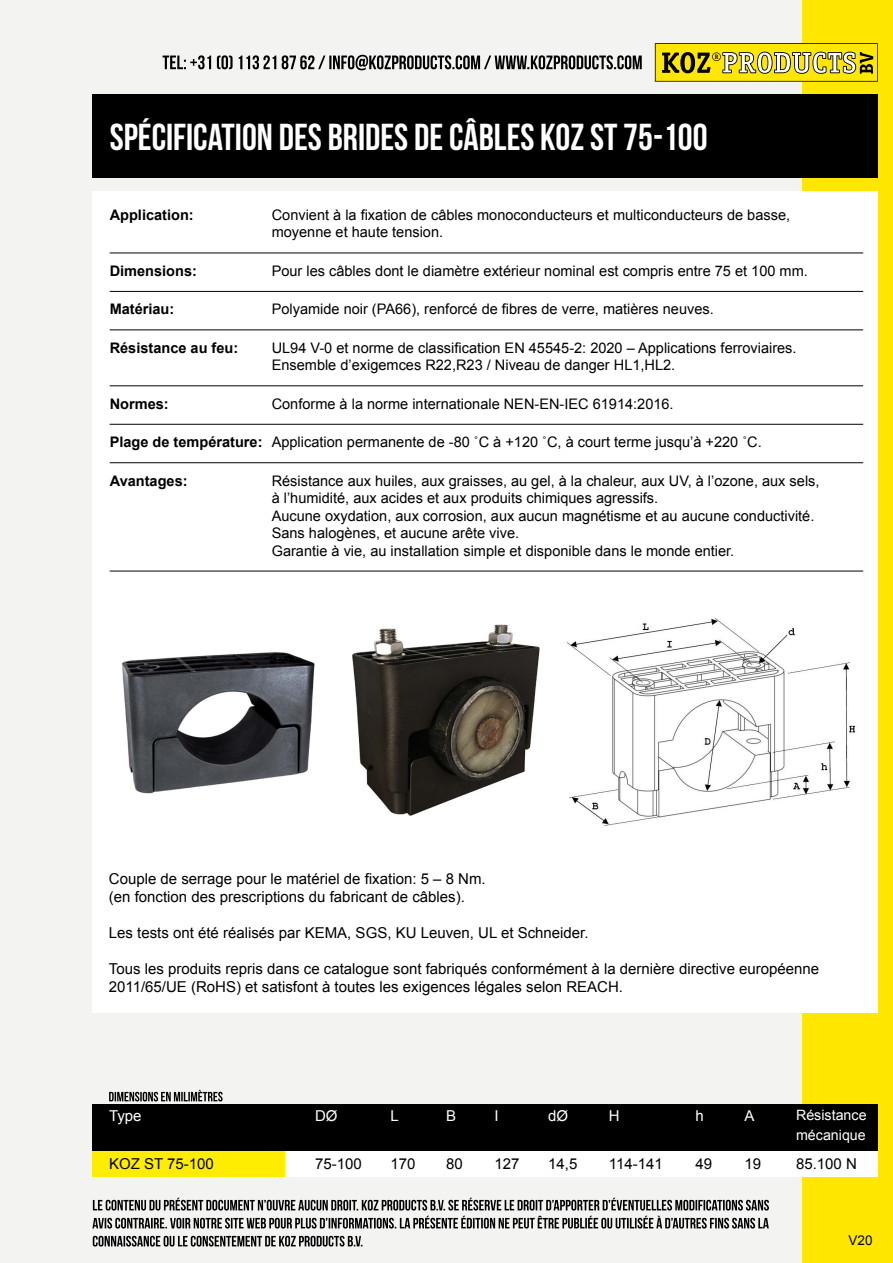
<style>
.page{position:relative;width:893px;height:1263px;background:#f3f3f2}
.page>*{position:absolute;margin:0;border:0;box-sizing:border-box;transform-origin:0 0}
.t1{font:37.5px "Bebas Neue";color:#fff}
.t2{font:15px/18px "Arial";color:#000}
.t3{font:15px "Arial";color:#fff}
.t4{font:14.55px/17.4px "Arial";color:#000}
.t5{font:700 14.55px "Arial";color:#000}
.t6{font:14.25px/19.5px "Arial";color:#fff}
.t7{font:13.5px "Arial";color:#000}
.s1{font-weight:700}
</style>
<div class="page">
<div style="left:802px;top:0;width:91px;height:1263px;background:#ffe702"></div>
<div style="left:92px;top:191px;width:786px;height:822px;background:#fff"></div>
<svg style="left:655px;top:43px;width:223px;height:39px"></svg>
<div style="left:92px;top:95px;width:786px;height:83px;background:#000"></div>
<svg style="left:163px;top:55px;width:479px;height:15px"></svg>
<hr style="left:110px;top:253px;width:753px;height:1px;background:#000">
<hr style="left:110px;top:291px;width:753px;height:1px;background:#000">
<hr style="left:110px;top:330px;width:753px;height:1px;background:#000">
<hr style="left:110px;top:386px;width:753px;height:1px;background:#000">
<hr style="left:110px;top:424px;width:753px;height:1px;background:#000">
<hr style="left:110px;top:462px;width:753px;height:1px;background:#000">
<hr style="left:110px;top:571px;width:753px;height:1px;background:#000">
<img style="left:122px;top:652px;width:193px;height:142px">
<img style="left:352px;top:624px;width:188px;height:192px">
<div style="left:92px;top:1105px;width:786px;height:46px;background:#000"></div>
<svg style="left:109px;top:1090px;width:114px;height:11px"></svg>
<img style="left:566px;top:618px;width:290px;height:208px">
<div style="left:92px;top:1151px;width:194px;height:25px;background:#ffed00"></div>
<div style="left:286px;top:1151px;width:592px;height:25px;background:#fff"></div>
<svg style="left:93px;top:1236px;width:269px;height:10px"></svg>
<svg style="left:92px;top:1216px;width:677px;height:12px"></svg>
<svg style="left:93px;top:1198px;width:676px;height:12px"></svg>
<h1 class="t1" style="left:110px;top:117px;width:599px">SPÉCIFICATION DES BRIDES DE CÂBLES KOZ ST 75-100</h1>
<p class="t5" style="left:110px;top:205px;width:86px">Application:</p>
<p class="t4" style="left:272px;top:206px;width:520px">Convient à la fixation de câbles monoconducteurs et multiconducteurs de basse, moyenne et haute tension.</p>
<p class="t5" style="left:110px;top:261px;width:89px">Dimensions:</p>
<p class="t4" style="left:272px;top:262px;width:538px">Pour les câbles dont le diamètre extérieur nominal est compris entre 75 et 100 mm.</p>
<p class="t5" style="left:110px;top:300px;width:66px">Matériau:</p>
<p class="t4" style="left:272px;top:301px;width:444px">Polyamide noir (PA66), renforcé de fibres de verre, matières neuves.</p>
<p class="t5" style="left:110px;top:338px;width:130px">Résistance au feu:</p>
<p class="t4" style="left:272px;top:339px;width:526px">UL94 V-0 et norme de classification EN 45545-2: 2020 – Applications ferroviaires.<br>Ensemble d’exigemces R22,R23 / Niveau de danger HL1,HL2.</p>
<p class="t5" style="left:110px;top:394px;width:61px">Normes:</p>
<p class="t4" style="left:272px;top:395px;width:403px">Conforme à la norme internationale NEN-EN-IEC 61914:2016.</p>
<p class="t4" style="left:110px;top:434px;width:654px"><span class="s1">Plage de température:</span> Application permanente de -80 ˚C à +120 ˚C, à court terme jusqu’à +220 ˚C.</p>
<p class="t5" style="left:110px;top:471px;width:79px">Avantages:</p>
<p class="t4" style="left:272px;top:472px;width:549px">Résistance aux huiles, aux graisses, au gel, à la chaleur, aux UV, à l’ozone, aux sels, à l’humidité, aux acides et aux produits chimiques agressifs.<br>Aucune oxydation, aux corrosion, aux aucun magnétisme et au aucune conductivité.<br>Sans halogènes, et aucune arête vive.<br>Garantie à vie, au installation simple et disponible dans le monde entier.</p>
<p class="t2" style="left:109px;top:870px;width:378px">Couple de serrage pour le matériel de fixation: 5 – 8 Nm. (en fonction des prescriptions du fabricant de câbles).</p>
<p class="t2" style="left:109px;top:924px;width:481px">Les tests ont été réalisés par KEMA, SGS, KU Leuven, UL et Schneider.</p>
<p class="t2" style="left:109px;top:960px;width:712px">Tous les produits repris dans ce catalogue sont fabriqués conformément à la dernière directive européenne<br>2011/65/UE (RoHS) et satisfont à toutes les exigences légales selon REACH.</p>
<p class="t3" style="left:315px;top:1105px;width:24px">DØ</p>
<p class="t3" style="left:390px;top:1105px;width:10px">L</p>
<p class="t3" style="left:446px;top:1106px;width:12px">B</p>
<p class="t3" style="left:494px;top:1106px;width:6px">I</p>
<p class="t3" style="left:548px;top:1106px;width:22px">dØ</p>
<p class="t3" style="left:609px;top:1105px;width:12px">H</p>
<p class="t3" style="left:695px;top:1105px;width:10px">h</p>
<p class="t3" style="left:744px;top:1105px;width:12px">A</p>
<p class="t3" style="left:109px;top:1106px;width:34px">Type</p>
<p class="t6" style="left:796px;top:1106px;width:72px">Résistance mécanique</p>
<p class="t2" style="left:109px;top:1155px;width:106px">KOZ ST 75-100</p>
<p class="t2" style="left:315px;top:1155px;width:48px">75-100</p>
<p class="t2" style="left:390px;top:1155px;width:27px">170</p>
<p class="t2" style="left:446px;top:1155px;width:18px">80</p>
<p class="t2" style="left:494px;top:1155px;width:27px">127</p>
<p class="t2" style="left:548px;top:1155px;width:31px">14,5</p>
<p class="t2" style="left:609px;top:1155px;width:55px">114-141</p>
<p class="t2" style="left:695px;top:1155px;width:18px">49</p>
<p class="t2" style="left:744px;top:1155px;width:18px">19</p>
<p class="t2" style="left:796px;top:1155px;width:62px">85.100 N</p>
<p class="t7" style="left:848px;top:1232px;width:26px">V20</p>
</div>
